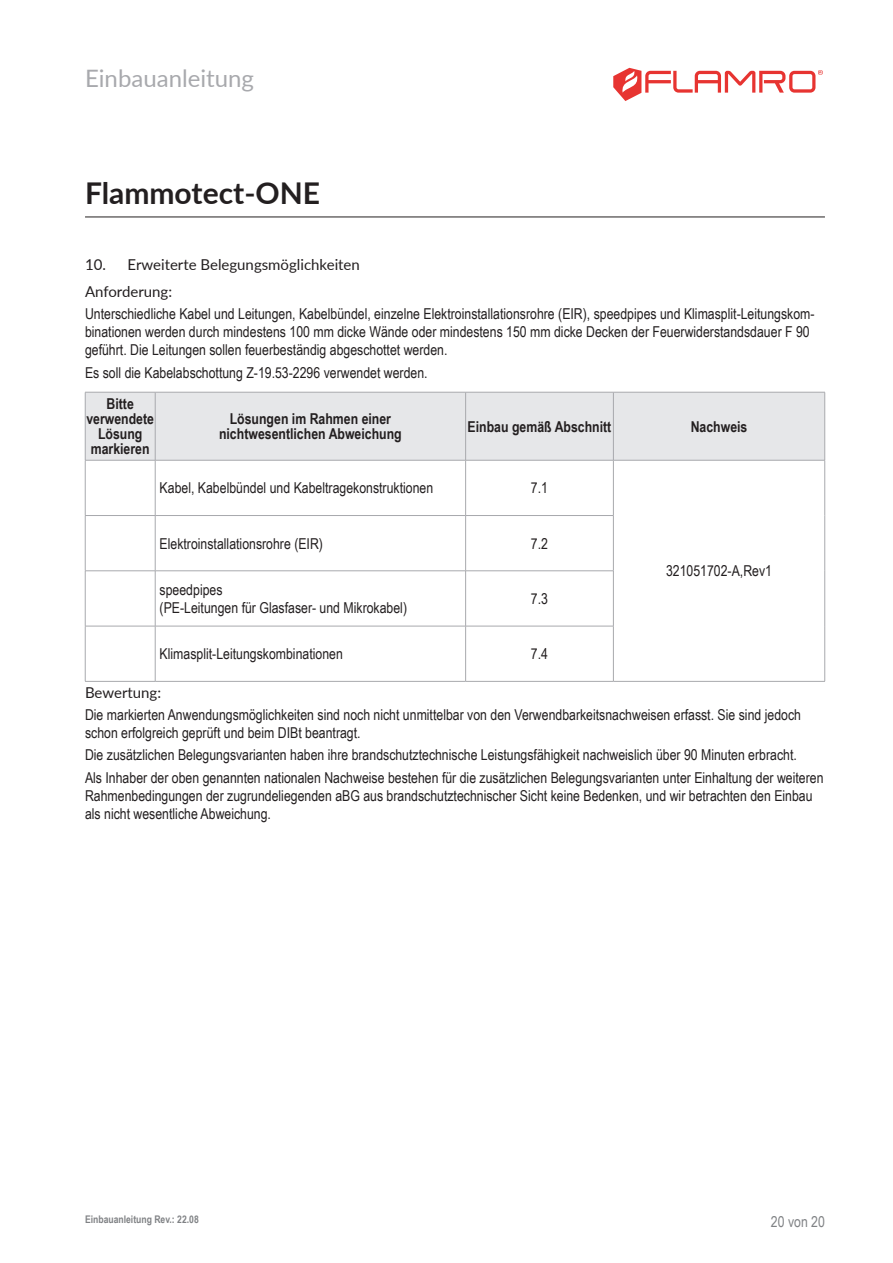
<style>
.page{position:relative;width:893px;height:1263px;background:#fff}
.page>*{position:absolute;margin:0;border:0;box-sizing:border-box;transform-origin:0 0}
.t1{font:700 30px "Lato";color:#231f20}
.t2{font:24px "Lato";color:#a8a9ad}
.p___Fließtext{font:15px/18px "Arial Narrow";color:#231f20}
.p___Tabellentext_lin{font:15px/18px "Arial Narrow";color:#231f20}
.p___Tabelle_Kopf_mit{font:700 15px/15px "Arial Narrow";color:#231f20;text-align:center}
.p___Zwischenüberschr{font:15px "Lato";color:#231f20}
.p___Tabellentext_mit{font:15px "Arial Narrow";color:#231f20}
.t3{font:15px "Arial Narrow";color:#808285}
.t4{font:700 10.5px "Arial Narrow";color:#808285}
</style>
<div class="page">
<hr style="left:85px;top:217px;width:740px;height:1px;background:#231f20">
<div style="left:86px;top:393px;width:738px;height:67px;background:#e6e7e9"></div>
<hr style="left:155px;top:392px;width:1px;height:68px;background:#a8a9ad">
<hr style="left:465px;top:392px;width:1px;height:68px;background:#a8a9ad">
<hr style="left:613px;top:392px;width:1px;height:68px;background:#a8a9ad">
<hr style="left:85px;top:626px;width:70px;height:1px;background:#a8a9ad">
<hr style="left:155px;top:626px;width:311px;height:1px;background:#a8a9ad">
<hr style="left:466px;top:626px;width:148px;height:1px;background:#a8a9ad">
<hr style="left:85px;top:392px;width:70px;height:1px;background:#a8a9ad">
<hr style="left:85px;top:392px;width:1px;height:68px;background:#a8a9ad">
<hr style="left:155px;top:392px;width:311px;height:1px;background:#a8a9ad">
<hr style="left:466px;top:392px;width:147px;height:1px;background:#a8a9ad">
<hr style="left:613px;top:392px;width:212px;height:1px;background:#a8a9ad">
<hr style="left:824px;top:392px;width:1px;height:68px;background:#a8a9ad">
<hr style="left:85px;top:460px;width:70px;height:1px;background:#a8a9ad">
<hr style="left:85px;top:460px;width:1px;height:55px;background:#a8a9ad">
<hr style="left:155px;top:460px;width:311px;height:1px;background:#a8a9ad">
<hr style="left:155px;top:460px;width:1px;height:55px;background:#a8a9ad">
<hr style="left:466px;top:460px;width:147px;height:1px;background:#a8a9ad">
<hr style="left:465px;top:460px;width:1px;height:55px;background:#a8a9ad">
<hr style="left:613px;top:460px;width:212px;height:1px;background:#a8a9ad">
<hr style="left:613px;top:460px;width:1px;height:55px;background:#a8a9ad">
<hr style="left:824px;top:460px;width:1px;height:55px;background:#a8a9ad">
<hr style="left:824px;top:515px;width:1px;height:56px;background:#a8a9ad">
<hr style="left:824px;top:571px;width:1px;height:55px;background:#a8a9ad">
<hr style="left:824px;top:626px;width:1px;height:55px;background:#a8a9ad">
<hr style="left:85px;top:515px;width:70px;height:1px;background:#a8a9ad">
<hr style="left:85px;top:516px;width:1px;height:55px;background:#a8a9ad">
<hr style="left:155px;top:515px;width:311px;height:1px;background:#a8a9ad">
<hr style="left:155px;top:516px;width:1px;height:55px;background:#a8a9ad">
<hr style="left:466px;top:515px;width:148px;height:1px;background:#a8a9ad">
<hr style="left:465px;top:516px;width:1px;height:55px;background:#a8a9ad">
<hr style="left:613px;top:516px;width:1px;height:55px;background:#a8a9ad">
<hr style="left:85px;top:570px;width:70px;height:1px;background:#a8a9ad">
<hr style="left:85px;top:571px;width:1px;height:55px;background:#a8a9ad">
<hr style="left:85px;top:626px;width:1px;height:55px;background:#a8a9ad">
<hr style="left:155px;top:570px;width:311px;height:1px;background:#a8a9ad">
<hr style="left:155px;top:571px;width:1px;height:55px;background:#a8a9ad">
<hr style="left:155px;top:626px;width:1px;height:55px;background:#a8a9ad">
<hr style="left:466px;top:570px;width:148px;height:1px;background:#a8a9ad">
<hr style="left:465px;top:571px;width:1px;height:55px;background:#a8a9ad">
<hr style="left:465px;top:626px;width:1px;height:55px;background:#a8a9ad">
<hr style="left:613px;top:571px;width:1px;height:55px;background:#a8a9ad">
<hr style="left:613px;top:626px;width:1px;height:55px;background:#a8a9ad">
<hr style="left:85px;top:681px;width:70px;height:1px;background:#a8a9ad">
<hr style="left:155px;top:681px;width:311px;height:1px;background:#a8a9ad">
<hr style="left:466px;top:681px;width:147px;height:1px;background:#a8a9ad">
<hr style="left:613px;top:681px;width:212px;height:1px;background:#a8a9ad">
<svg style="left:613px;top:68px;width:210px;height:33px"></svg>
<h2 class="t2" style="left:85px;top:61px;width:170px">Einbauanleitung</h2>
<h1 class="t1" style="left:85px;top:171px;width:237px">Flammotect-ONE</h1>
<p class="p___Zwischenüberschr" style="left:85px;top:253px;width:276px">10. Erweiterte Belegungsmöglichkeiten</p>
<p class="p___Zwischenüberschr" style="left:85px;top:281px;width:89px">Anforderung:</p>
<p class="p___Fließtext" style="left:85px;top:304px;width:731px">Unterschiedliche Kabel und Leitungen, Kabelbündel, einzelne Elektroinstallationsrohre (EIR), speedpipes und Klimasplit-Leitungskom&shy;binationen werden durch mindestens 100 mm dicke Wände oder mindestens 150 mm dicke Decken der Feuerwiderstandsdauer F 90 geführt. Die Leitungen sollen feuerbeständig abgeschottet werden.</p>
<p class="p___Fließtext" style="left:85px;top:363px;width:344px">Es soll die Kabelabschottung Z-19.53-2296 verwendet werden.</p>
<p class="p___Tabelle_Kopf_mit" style="left:86px;top:396px;width:69px">Bitte verwendete<br>Lösung markieren</p>
<p class="p___Tabelle_Kopf_mit" style="left:219px;top:411px;width:184px">Lösungen im Rahmen einer nichtwesentlichen Abweichung</p>
<p class="p___Tabelle_Kopf_mit" style="left:468px;top:418px;width:145px">Einbau gemäß Abschnitt</p>
<p class="p___Tabelle_Kopf_mit" style="left:691px;top:418px;width:58px">Nachweis</p>
<p class="p___Tabellentext_lin" style="left:160px;top:478px;width:275px">Kabel, Kabelbündel und Kabeltragekonstruktionen</p>
<p class="p___Tabellentext_mit" style="left:531px;top:477px;width:19px">7.1</p>
<p class="p___Tabellentext_lin" style="left:160px;top:534px;width:165px">Elektroinstallationsrohre (EIR)</p>
<p class="p___Tabellentext_mit" style="left:531px;top:532px;width:19px">7.2</p>
<p class="p___Tabellentext_lin" style="left:160px;top:580px;width:249px">speedpipes<br>(PE-Leitungen für Glasfaser- und Mikrokabel)</p>
<p class="p___Tabellentext_mit" style="left:531px;top:588px;width:19px">7.3</p>
<p class="p___Tabellentext_lin" style="left:160px;top:644px;width:185px">Klimasplit-Leitungskombinationen</p>
<p class="p___Tabellentext_mit" style="left:531px;top:643px;width:19px">7.4</p>
<p class="p___Zwischenüberschr" style="left:85px;top:682px;width:78px">Bewertung:</p>
<p class="p___Fließtext" style="left:85px;top:705px;width:717px">Die markierten Anwendungsmöglichkeiten sind noch nicht unmittelbar von den Verwendbarkeitsnachweisen erfasst. Sie sind jedoch schon erfolgreich geprüft und beim DIBt beantragt.</p>
<p class="p___Fließtext" style="left:85px;top:745px;width:713px">Die zusätzlichen Belegungsvarianten haben ihre brandschutztechnische Leistungsfähigkeit nachweislich über 90 Minuten erbracht.</p>
<p class="p___Fließtext" style="left:85px;top:768px;width:740px">Als Inhaber der oben genannten nationalen Nachweise bestehen für die zusätzlichen Belegungsvarianten unter Einhaltung der weiteren<br>Rahmenbedingungen der zugrundeliegenden aBG aus brandschutztechnischer Sicht keine Bedenken, und wir betrachten den Einbau als nicht wesentliche Abweichung.</p>
<p class="p___Tabellentext_mit" style="left:666px;top:560px;width:107px">321051702-A,Rev1</p>
<p class="t4" style="left:85px;top:1212px;width:115px">Einbauanleitung Rev.: 22.08</p>
<p class="t3" style="left:771px;top:1210px;width:56px">20 von 20</p>
</div>
